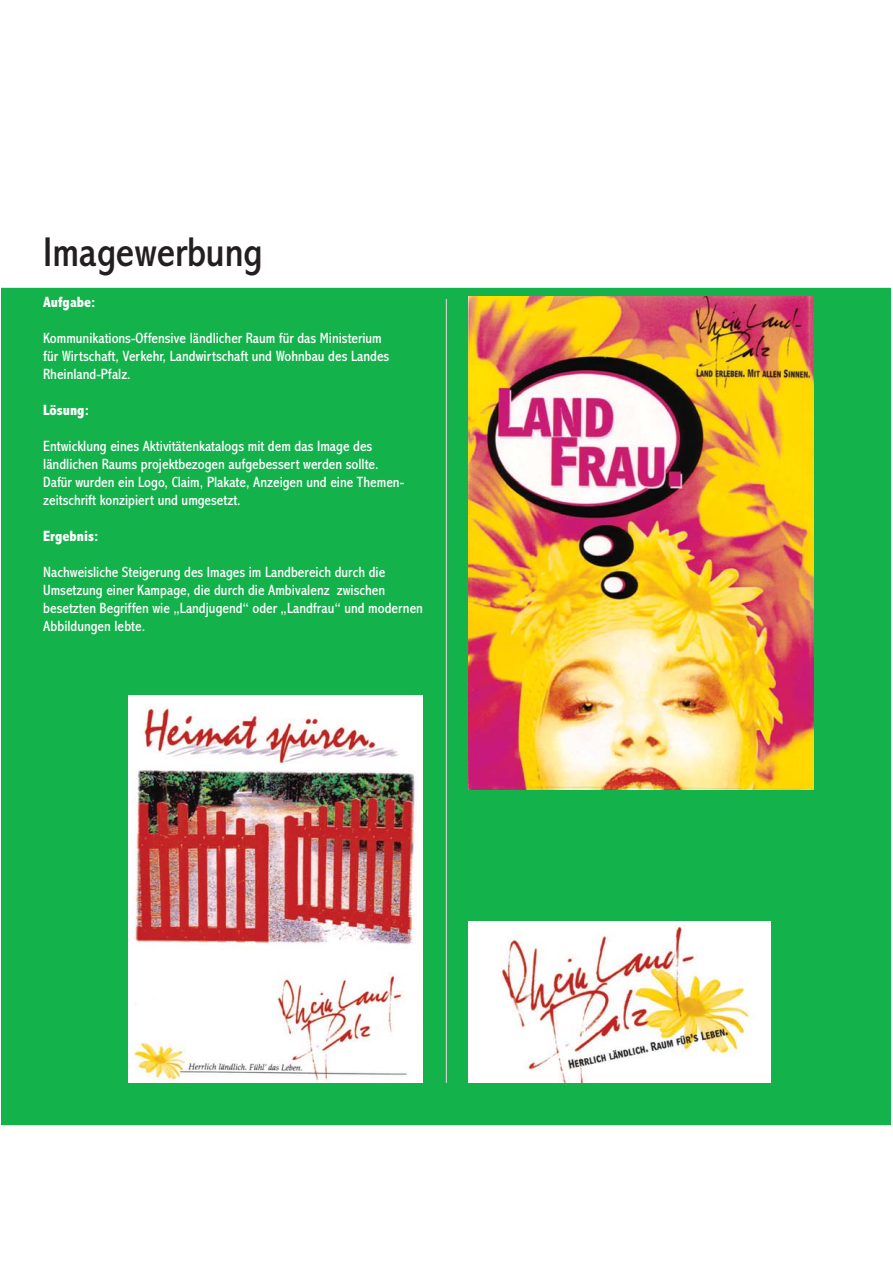
<style>
.page{position:relative;width:893px;height:1263px;background:#fff}
.page>*{position:absolute;margin:0;border:0;box-sizing:border-box;transform-origin:0 0}
.t1{font:condensed 42px "Abadi";color:#231f20}
.t2{font:condensed 15px/18px "Abadi";color:#fff}
.t3{font:800 condensed 15px "Abadi";color:#fff}
</style>
<div class="page">
<div style="left:2px;top:288px;width:889px;height:837px;background:#13b24b"></div>
<img style="left:128px;top:696px;width:295px;height:386px">
<hr style="left:446px;top:299px;width:1px;height:784px;background:#fff">
<img style="left:468px;top:921px;width:303px;height:162px">
<img style="left:468px;top:296px;width:345px;height:494px">
<h1 class="t1" style="left:43px;top:238px;width:221px">Imagewerbung</h1>
<p class="t3" style="left:43px;top:293px;width:54px">Aufgabe:</p>
<p class="t2" style="left:43px;top:330px;width:348px">Kommunikations-Offensive ländlicher Raum für das Ministerium für Wirtschaft, Verkehr, Landwirtschaft und Wohnbau des Landes<br>Rheinland-Pfalz.</p>
<p class="t3" style="left:43px;top:401px;width:47px">Lösung:</p>
<p class="t2" style="left:43px;top:438px;width:362px">Entwicklung eines Aktivitätenkatalogs mit dem das Image des ländlichen Raums projektbezogen aufgebessert werden sollte.<br>Dafür wurden ein Logo, Claim, Plakate, Anzeigen und eine Themen&shy;zeitschrift konzipiert und umgesetzt.</p>
<p class="t3" style="left:43px;top:527px;width:57px">Ergebnis:</p>
<p class="t2" style="left:43px;top:564px;width:381px">Nachweisliche Steigerung des Images im Landbereich durch die Umsetzung einer Kampage, die durch die Ambivalenz zwischen besetzten Begriffen wie „Landjugend“ oder „Landfrau“ und modernen Abbildungen lebte.</p>
</div>
